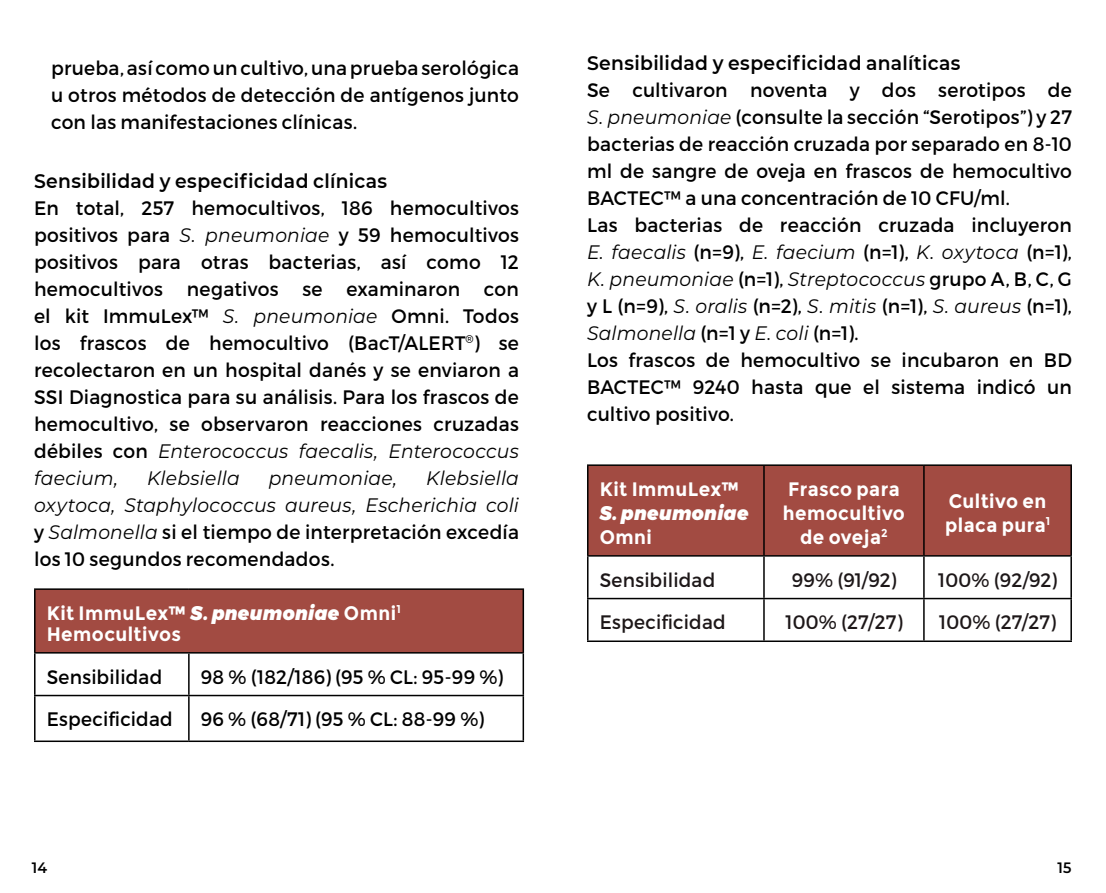
<style>
.page{position:relative;width:1106px;height:893px;background:#fff}
.page>*{position:absolute;margin:0;border:0;box-sizing:border-box;transform-origin:0 0}
.t1{font:19.5px/27px "Montserrat";letter-spacing:.015em;color:#000;text-align:justify;scale:.96 1}
.t2{font:italic 19.5px/27px "Montserrat";letter-spacing:.01em;color:#000;text-align:justify;scale:.96 1}
.t3{font:700 19.5px/24px "Montserrat";letter-spacing:.025em;color:#fff;scale:.95 1}
.t4{font:19.5px "Montserrat";letter-spacing:.015em;color:#000;scale:.95 1}
.t5{font:600 19.5px "Montserrat";letter-spacing:.015em;color:#000;scale:.96 1}
.t6{font:19.5px "Montserrat";letter-spacing:.01em;color:#1d1718;scale:.95 1}
.t7{font:italic 900 19.5px "Montserrat";letter-spacing:.02em;color:#fff;scale:.95 1}
.t8{font:600 15px "Montserrat";color:#000;scale:.95 1}
.s1{font-style:italic}
.s2{font-style:normal}
.s3{font-weight:900;font-style:italic}
</style>
<div class="page">
<div style="left:35px;top:589px;width:488px;height:64px;background:#a24b42"></div>
<hr style="left:34px;top:588px;width:155px;height:2px;background:#000">
<hr style="left:34px;top:590px;width:2px;height:62px;background:#000">
<hr style="left:189px;top:588px;width:335px;height:2px;background:#000">
<hr style="left:522px;top:590px;width:2px;height:62px;background:#000">
<hr style="left:34px;top:652px;width:155px;height:2px;background:#000">
<hr style="left:34px;top:654px;width:2px;height:41px;background:#000">
<hr style="left:189px;top:652px;width:335px;height:2px;background:#000">
<hr style="left:188px;top:654px;width:2px;height:41px;background:#000">
<hr style="left:522px;top:654px;width:2px;height:41px;background:#000">
<hr style="left:34px;top:695px;width:155px;height:1px;background:#000">
<hr style="left:34px;top:696px;width:2px;height:44px;background:#000">
<hr style="left:189px;top:695px;width:335px;height:1px;background:#000">
<hr style="left:188px;top:696px;width:2px;height:44px;background:#000">
<hr style="left:522px;top:696px;width:2px;height:44px;background:#000">
<hr style="left:34px;top:740px;width:155px;height:2px;background:#000">
<hr style="left:189px;top:740px;width:335px;height:2px;background:#000">
<div style="left:588px;top:466px;width:482px;height:89px;background:#a24b42"></div>
<hr style="left:587px;top:464px;width:177px;height:2px;background:#000">
<hr style="left:587px;top:466px;width:1px;height:89px;background:#000">
<hr style="left:764px;top:464px;width:160px;height:2px;background:#000">
<hr style="left:763px;top:466px;width:1px;height:89px;background:#000">
<hr style="left:924px;top:464px;width:147px;height:2px;background:#000">
<hr style="left:923px;top:466px;width:1px;height:89px;background:#000">
<hr style="left:1070px;top:466px;width:1px;height:89px;background:#000">
<hr style="left:587px;top:555px;width:177px;height:2px;background:#000">
<hr style="left:587px;top:557px;width:1px;height:41px;background:#000">
<hr style="left:764px;top:555px;width:160px;height:2px;background:#000">
<hr style="left:763px;top:557px;width:1px;height:41px;background:#000">
<hr style="left:924px;top:555px;width:147px;height:2px;background:#000">
<hr style="left:923px;top:557px;width:1px;height:41px;background:#000">
<hr style="left:1070px;top:557px;width:1px;height:41px;background:#000">
<hr style="left:587px;top:598px;width:177px;height:1px;background:#000">
<hr style="left:587px;top:599px;width:1px;height:41px;background:#000">
<hr style="left:764px;top:598px;width:160px;height:1px;background:#000">
<hr style="left:763px;top:599px;width:1px;height:41px;background:#000">
<hr style="left:924px;top:598px;width:147px;height:1px;background:#000">
<hr style="left:923px;top:599px;width:1px;height:41px;background:#000">
<hr style="left:1070px;top:599px;width:1px;height:41px;background:#000">
<hr style="left:587px;top:640px;width:177px;height:2px;background:#000">
<hr style="left:764px;top:640px;width:160px;height:2px;background:#000">
<hr style="left:924px;top:640px;width:147px;height:2px;background:#000">
<p class="t1" style="left:51px;top:55px;width:489px">prueba, así como un cultivo, una prueba serológica u otros métodos de detección de antígenos junto con las manifestaciones clínicas.</p>
<p class="t5" style="left:34px;top:167px;width:369px">Sensibilidad y especificidad clínicas</p>
<p class="t1" style="left:34px;top:194px;width:506px">En total, 257 hemocultivos, 186 hemocultivos positivos para <span class="s1">S. pneumoniae</span> y 59 hemocultivos positivos para otras bacterias, así como 12 hemocultivos negativos se examinaron con el kit ImmuLex™ <span class="s1">S. pneumoniae</span> Omni. Todos los frascos de hemocultivo (BacT/ALERT<sup>®</sup>) se recolectaron en un hospital danés y se enviaron a SSI Diagnostica para su análisis. Para los frascos de hemocultivo, se observaron reacciones cruzadas débiles con <span class="s1">Enterococcus faecalis, Enterococcus faecium,</span></p>
<p class="t2" style="left:34px;top:463px;width:506px;text-indent:392px">Klebsiella oxytoca, Staphylococcus aureus, Escherichia coli <span class="s2">y</span> Salmonella <span class="s2">si el tiempo de interpretación excedía los 10 segundos recomendados.</span></p>
<p class="t3" style="left:47px;top:603px;width:374px;line-height:21px">Kit ImmuLex™ <span class="s3">S. pneumoniae</span> Omni<sup>1<br></sup>Hemocultivos</p>
<p class="t4" style="left:47px;top:665px;width:123px">Sensibilidad</p>
<p class="t4" style="left:201px;top:665px;width:319px">98 % (182/186) (95 % CL: 95-99 %)</p>
<p class="t4" style="left:47px;top:707px;width:134px">Especificidad</p>
<p class="t4" style="left:201px;top:707px;width:299px">96 % (68/71) (95 % CL: 88-99 %)</p>
<p class="t2" style="left:147px;top:463px;width:98px">Klebsiella</p>
<p class="t2" style="left:269px;top:463px;width:135px">pneumoniae,</p>
<p class="t5" style="left:587px;top:49px;width:390px">Sensibilidad y especificidad analíticas</p>
<p class="t1" style="left:587px;top:76px;width:506px;text-align:left">Se cultivaron noventa y dos serotipos de <span class="s1">S. pneumoniae</span> (consulte la sección “Serotipos”) y 27 bacterias de reacción cruzada por separado en 8-10 ml de sangre de oveja en frascos de hemocultivo BACTEC™ a una concentración de 10 CFU/ml.<br>Las bacterias de reacción cruzada incluyeron <span class="s1">E. faecalis</span> (n=9), <span class="s1">E. faecium</span> (n=1), <span class="s1">K. oxytoca</span> (n=1), <span class="s1">K. pneumoniae</span> (n=1), <span class="s1">Streptococcus</span> grupo A, B, C, G y L (n=9), <span class="s1">S. oralis</span> (n=2), <span class="s1">S. mitis</span> (n=1), <span class="s1">S. aureus</span> (n=1), <span class="s1">Salmonella</span> (n=1 y <span class="s1">E. coli</span> (n=1).<br>Los frascos de hemocultivo se incubaron en BD BACTEC™ 9240 hasta que el sistema indicó un cultivo positivo.</p>
<p class="t3" style="left:599px;top:477px;width:148px">Kit ImmuLex™</p>
<p class="t7" style="left:599px;top:497px;width:158px">S. pneumoniae</p>
<p class="t3" style="left:599px;top:525px;width:57px">Omni</p>
<p class="t3" style="left:783px;top:477px;width:130px;text-align:center">Frasco para hemocultivo de oveja<sup>2</sup></p>
<p class="t3" style="left:945px;top:489px;width:112px">Cultivo en placa pura<sup>1</sup></p>
<p class="t6" style="left:599px;top:568px;width:123px">Sensibilidad</p>
<p class="t6" style="left:791px;top:568px;width:111px">99% (91/92)</p>
<p class="t6" style="left:938px;top:568px;width:127px">100% (92/92)</p>
<p class="t6" style="left:599px;top:610px;width:134px">Especificidad</p>
<p class="t6" style="left:785px;top:610px;width:125px">100% (27/27)</p>
<p class="t6" style="left:939px;top:610px;width:125px">100% (27/27)</p>
<p class="t8" style="left:32px;top:857px;width:18px">14</p>
<p class="t8" style="left:1057px;top:857px;width:16px">15</p>
</div>
